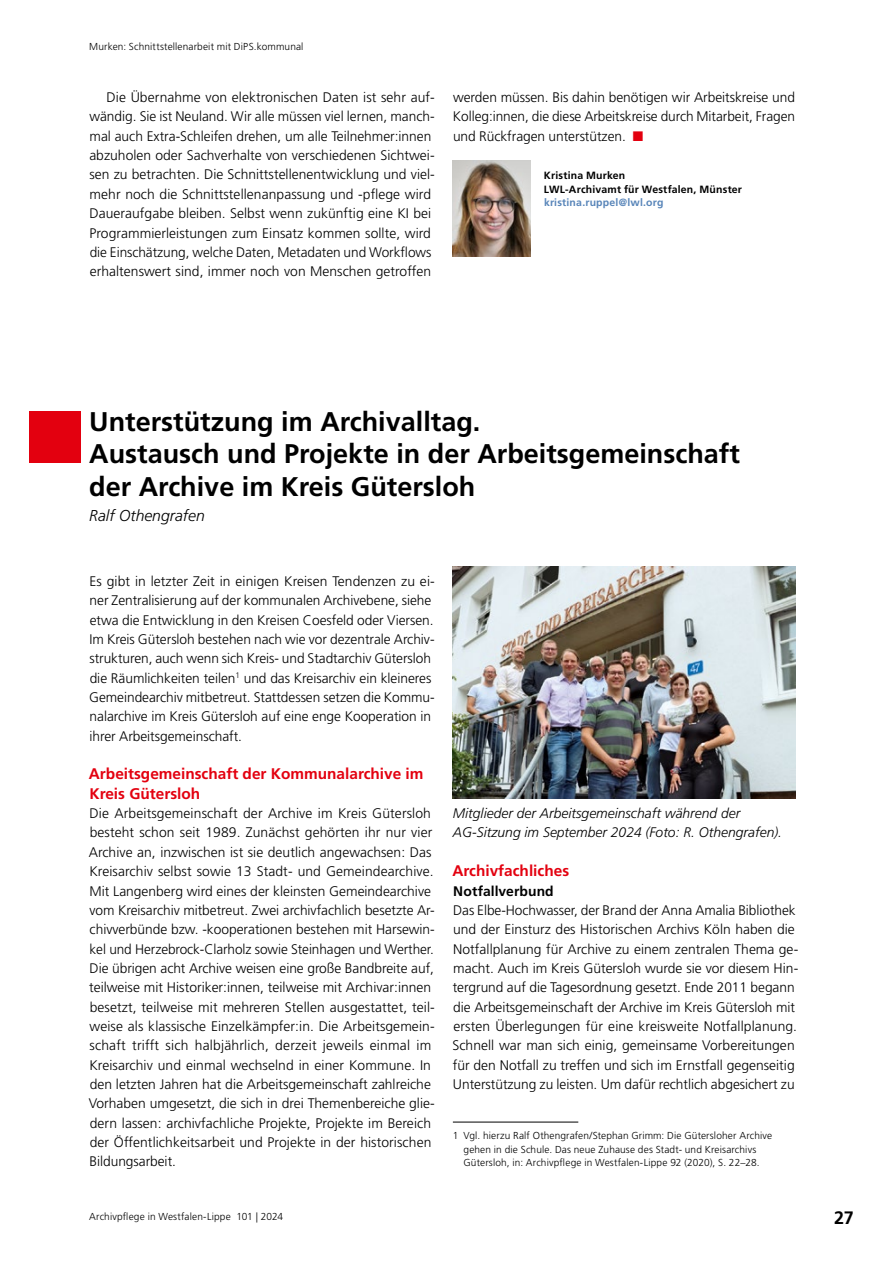
<style>
.page{position:relative;width:893px;height:1263px;background:#fff}
.page>*{position:absolute;margin:0;border:0;box-sizing:border-box;transform-origin:0 0}
.U1{font:700 27px/32.4px "Frutiger LT Std";color:#000}
.t1{font:700 18px "Frutiger LT Std";color:#000}
.autor__1_autor{font:italic 300 15.75px "Frutiger LT Std";color:#000}
.ZÜ1_mA__rot___Master{font:700 15.3px/19.4px "Frutiger LT Std";color:#e3000f}
.oE__Master{font:300 13.8px/19.4px "Frutiger LT Std";letter-spacing:-.005em;color:#000}
.oE__platzfüllend{font:300 13.8px/19.4px "Frutiger LT Std";letter-spacing:.005em;color:#000}
.mE{font:300 13.8px/19.4px "Frutiger LT Std";color:#000}
.ohne_aN__Master{font:italic 300 13.8px/19.4px "Frutiger LT Std";color:#000}
.ZÜ2__nach_ZÜ01{font:700 13.8px "Frutiger LT Std";letter-spacing:.005em;color:#000}
.mit_bild__archiv{font:700 10.5px "Frutiger LT Std";letter-spacing:.02em;color:#000}
.mit_bild__mailadresse{font:700 10.5px "Frutiger LT Std";letter-spacing:.015em;color:#5885b9}
.mit_bild__name_1{font:700 10.5px "Frutiger LT Std";letter-spacing:.015em;color:#000}
._01-09__mit_Linie{font:300 10.2px/13.5px "Frutiger LT Std";letter-spacing:.015em;color:#000;text-align:center}
.s1{color:#e3000f}
</style>
<div class="page">
<img style="left:453px;top:160px;width:78px;height:97px">
<div style="left:30px;top:412px;width:51px;height:51px;background:#e3000f"></div>
<img style="left:453px;top:566px;width:342px;height:233px">
<hr style="left:453px;top:1122px;width:125px;height:1px;background:#000">
<p class="_01-09__mit_Linie" style="left:89px;top:40px;width:216px">Murken: Schnittstellenarbeit mit DiPS.kommunal</p>
<p class="mE" style="left:89px;top:88px;width:347px;text-indent:17px">Die Übernahme von elektronischen Daten ist sehr auf&shy;wändig. Sie ist Neuland. Wir alle müssen viel lernen, manch&shy;mal auch Extra-Schleifen drehen, um alle Teilnehmer:innen abzuholen oder Sachverhalte von verschiedenen Sichtwei&shy;sen zu betrachten. Die Schnittstellenentwicklung und viel&shy;mehr noch die Schnittstellenanpassung und -pflege wird Daueraufgabe bleiben. Selbst wenn zukünftig eine KI bei Programmierleistungen zum Einsatz kommen sollte, wird die Einschätzung, welche Daten, Metadaten und Workflows erhaltenswert sind, immer noch von Menschen getroffen</p>
<p class="mE" style="left:453px;top:88px;width:344px;text-align:justify">werden müssen. Bis dahin benötigen wir Arbeitskreise und Kolleg:innen, die diese Arbeitskreise durch Mitarbeit, Fragen und Rückfragen unterstützen. <span class="s1">■</span></p>
<p class="mit_bild__name_1" style="left:544px;top:170px;width:83px">Kristina Murken</p>
<p class="mit_bild__archiv" style="left:544px;top:183px;width:200px">LWL-Archivamt für Westfalen, Münster</p>
<p class="mit_bild__mailadresse" style="left:544px;top:197px;width:121px">kristina.ruppel@lwl.org</p>
<p class="U1" style="left:89px;top:406px;width:652px">Unterstützung im Archivalltag.<br>Austausch und Projekte in der Arbeitsgemeinschaft der Archive im Kreis Gütersloh</p>
<p class="autor__1_autor" style="left:89px;top:507px;width:117px">Ralf Othengrafen</p>
<p class="oE__Master" style="left:89px;top:572px;width:347px">Es gibt in letzter Zeit in einigen Kreisen Tendenzen zu ei&shy;ner Zentralisierung auf der kommunalen Archivebene, siehe etwa die Entwicklung in den Kreisen Coesfeld oder Viersen.<br>Im Kreis Gütersloh bestehen nach wie vor dezentrale Archiv&shy;strukturen, auch wenn sich Kreis- und Stadtarchiv Gütersloh die Räumlichkeiten teilen<sup>1</sup> und das Kreisarchiv ein kleineres Gemeindearchiv mitbetreut. Stattdessen setzen die Kommu&shy;nalarchive im Kreis Gütersloh auf eine enge Kooperation in ihrer Arbeitsgemeinschaft.</p>
<p class="ZÜ1_mA__rot___Master" style="left:89px;top:764px;width:336px">Arbeitsgemeinschaft der Kommunalarchive im<br>Kreis Gütersloh</p>
<p class="oE__platzfüllend" style="left:89px;top:804px;width:348px">Die Arbeitsgemeinschaft der Archive im Kreis Gütersloh besteht schon seit 1989. Zunächst gehörten ihr nur vier Archive an, inzwischen ist sie deutlich angewachsen: Das Kreisarchiv selbst sowie 13 Stadt- und Gemeindearchive.<br>Mit Langenberg wird eines der kleinsten Gemeindearchive vom Kreisarchiv mitbetreut. Zwei archivfachlich besetzte Ar&shy;chivverbünde bzw. -kooperationen bestehen mit Harsewin&shy;kel und Herzebrock-Clarholz sowie Steinhagen und Werther.<br>Die übrigen acht Archive weisen eine große Bandbreite auf, teilweise mit Historiker:innen, teilweise mit Archivar:innen besetzt, teilweise mit mehreren Stellen ausgestattet, teil&shy;weise als klassische Einzelkämpfer:in. Die Arbeitsgemein&shy;schaft trifft sich halbjährlich, derzeit jeweils einmal im Kreisarchiv und einmal wechselnd in einer Kommune. In den letzten Jahren hat die Arbeitsgemeinschaft zahlreiche Vorhaben umgesetzt, die sich in drei Themenbereiche glie&shy;dern lassen: archivfachliche Projekte, Projekte im Bereich der Öffentlichkeitsarbeit und Projekte in der historischen Bildungsarbeit.</p>
<p class="ohne_aN__Master" style="left:453px;top:804px;width:331px">Mitglieder der Arbeitsgemeinschaft während der<br>AG-Sitzung im September 2024 (Foto: R. Othengrafen).</p>
<p class="ZÜ1_mA__rot___Master" style="left:452px;top:861px;width:118px">Archivfachliches</p>
<p class="ZÜ2__nach_ZÜ01" style="left:453px;top:882px;width:102px">Notfallverbund</p>
<p class="oE__Master" style="left:452px;top:901px;width:347px">Das Elbe-Hochwasser, der Brand der Anna Amalia Bibliothek und der Einsturz des Historischen Archivs Köln haben die Notfallplanung für Archive zu einem zentralen Thema ge&shy;macht. Auch im Kreis Gütersloh wurde sie vor diesem Hin&shy;tergrund auf die Tagesordnung gesetzt. Ende 2011 begann die Arbeitsgemeinschaft der Archive im Kreis Gütersloh mit ersten Überlegungen für eine kreisweite Notfallplanung.<br>Schnell war man sich einig, gemeinsame Vorbereitungen für den Notfall zu treffen und sich im Ernstfall gegenseitig Unterstützung zu leisten. Um dafür rechtlich abgesichert zu</p>
<p class="_01-09__mit_Linie" style="left:453px;top:1129px;width:321px">1 Vgl. hierzu Ralf Othengrafen/Stephan Grimm: Die Gütersloher Archive gehen in die Schule. Das neue Zuhause des Stadt- und Kreisarchivs<br>Gütersloh, in: Archivpflege in Westfalen-Lippe 92 (2020), S. 22–28.</p>
<p class="_01-09__mit_Linie" style="left:89px;top:1210px;width:195px">Archivpflege in Westfalen-Lippe 101 | 2024</p>
<h2 class="t1" style="left:834px;top:1207px;width:21px">27</h2>
</div>
